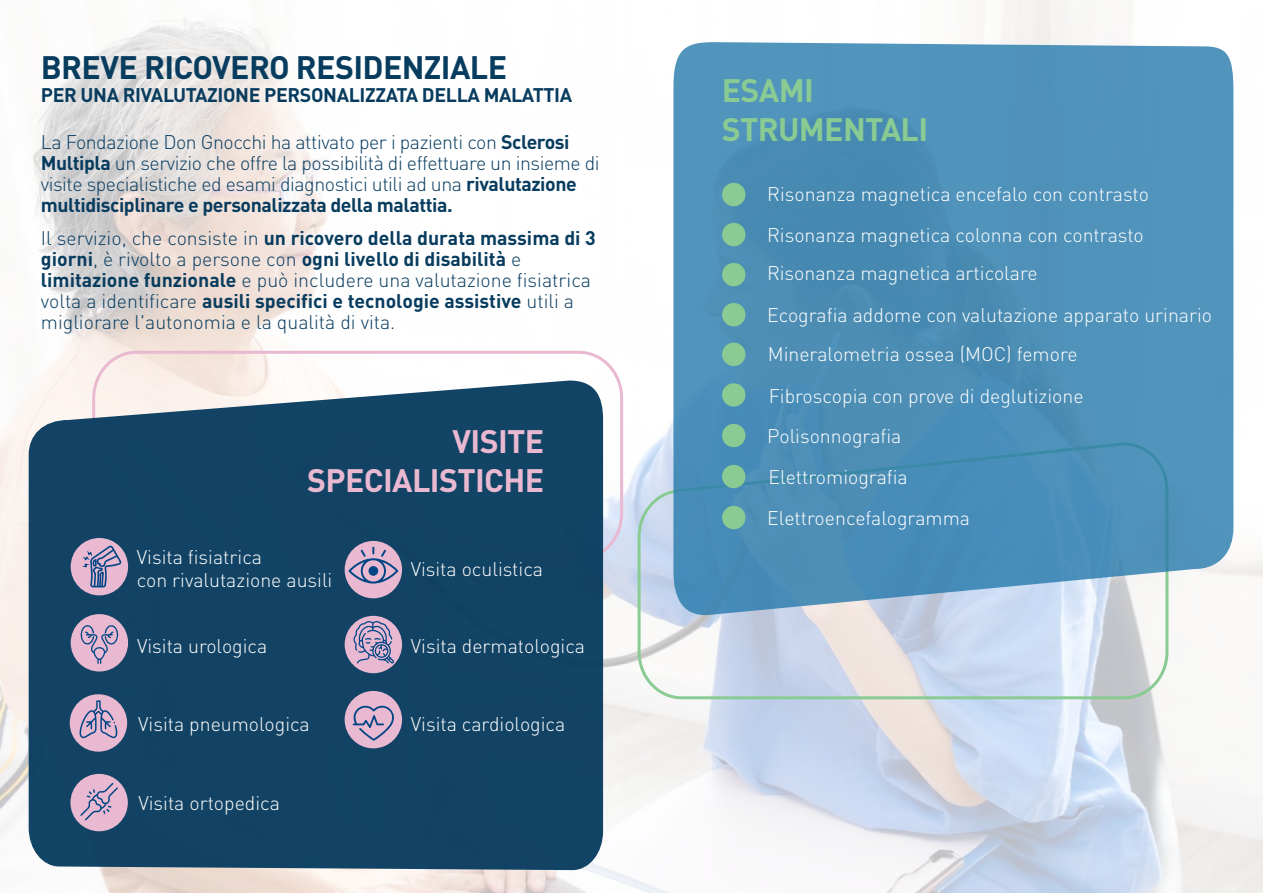
<style>
.page{position:relative;width:1263px;height:893px;background:#fff}
.page>*{position:absolute;margin:0;border:0;box-sizing:border-box;transform-origin:0 0}
.t1{font:700 32.1px "DIN Pro";letter-spacing:-.02em;color:#083c5f}
.t2{font:700 32.1px/38.5px "DIN Pro";letter-spacing:-.02em;color:#e9b8d1;text-align:right}
.t3{font:700 32.1px/38.5px "DIN Pro";letter-spacing:-.02em;color:#89cb92}
.t4{font:300 19.5px/38.5px "DIN Pro";color:#fff}
.t5{font:300 19.5px/21px "DIN Pro";color:#083c5f}
.t6{font:300 19.5px/21px "DIN Pro";letter-spacing:-.025em;color:#083c5f}
.t7{font:700 19.5px "DIN Pro";letter-spacing:-.02em;color:#083c5f}
.s1{font-weight:700}
</style>
<div class="page">
<img style="left:0;top:0;width:1263px;height:893px">
<svg style="left:91px;top:349px;width:534px;height:263px"></svg>
<div style="left:29px;top:381px;width:574px;height:489px;background:#124365"></div>
<div style="left:71px;top:538px;width:57px;height:57px;background:#e9b8d1;border-radius:50%"></div>
<svg style="left:82px;top:545px;width:40px;height:43px"></svg>
<div style="left:71px;top:614px;width:57px;height:57px;background:#e9b8d1;border-radius:50%"></div>
<svg style="left:81px;top:625px;width:37px;height:39px"></svg>
<div style="left:70px;top:694px;width:57px;height:58px;background:#e9b8d1;border-radius:50%"></div>
<svg style="left:80px;top:700px;width:37px;height:38px"></svg>
<div style="left:70px;top:774px;width:58px;height:57px;background:#e9b8d1;border-radius:50%"></div>
<svg style="left:80px;top:783px;width:38px;height:37px"></svg>
<div style="left:345px;top:541px;width:57px;height:57px;background:#e9b8d1;border-radius:50%"></div>
<svg style="left:348px;top:547px;width:50px;height:37px"></svg>
<div style="left:368px;top:566px;width:10px;height:10px;background:#004684;border-radius:50%"></div>
<div style="left:345px;top:616px;width:57px;height:57px;background:#e9b8d1;border-radius:50%"></div>
<svg style="left:353px;top:620px;width:41px;height:43px"></svg>
<div style="left:345px;top:691px;width:57px;height:57px;background:#e9b8d1;border-radius:50%"></div>
<svg style="left:352px;top:705px;width:42px;height:36px"></svg>
<svg style="left:636px;top:438px;width:534px;height:263px"></svg>
<svg style="left:673px;top:42px;width:560px;height:573px;fill:#4f91ba"></svg>
<div style="left:722px;top:183px;width:23px;height:23px;background:#89cb92;border-radius:50%"></div>
<div style="left:722px;top:223px;width:23px;height:23px;background:#89cb92;border-radius:50%"></div>
<div style="left:722px;top:263px;width:23px;height:23px;background:#89cb92;border-radius:50%"></div>
<div style="left:722px;top:303px;width:23px;height:23px;background:#89cb92;border-radius:50%"></div>
<div style="left:722px;top:343px;width:23px;height:23px;background:#89cb92;border-radius:50%"></div>
<div style="left:722px;top:383px;width:23px;height:24px;background:#89cb92;border-radius:50%"></div>
<div style="left:722px;top:424px;width:23px;height:23px;background:#89cb92;border-radius:50%"></div>
<div style="left:722px;top:465px;width:23px;height:23px;background:#89cb92;border-radius:50%"></div>
<div style="left:722px;top:506px;width:23px;height:23px;background:#89cb92;border-radius:50%"></div>
<h1 class="t1" style="left:41px;top:41px;width:468px">BREVE RICOVERO RESIDENZIALE</h1>
<p class="t7" style="left:41px;top:79px;width:533px">PER UNA RIVALUTAZIONE PERSONALIZZATA DELLA MALATTIA</p>
<p class="t6" style="left:41px;top:129px;width:560px">La Fondazione Don Gnocchi ha attivato per i pazienti con <span class="s1">Sclerosi Multipla</span> un servizio che offre la possibilità di effettuare un insieme di visite specialistiche ed esami diagnostici utili ad una <span class="s1">rivalutazione multidisciplinare e personalizzata della malattia.</span></p>
<p class="t5" style="left:41px;top:226px;width:556px">Il servizio, che consiste in <span class="s1">un ricovero della durata massima di 3 giorni</span>, è rivolto a persone con <span class="s1">ogni livello di disabilità</span> e <span class="s1">limitazione funzionale</span> e può includere una valutazione fisiatrica volta a identificare <span class="s1">ausili specifici e tecnologie assistive</span> utili a migliorare l'autonomia e la qualità di vita.</p>
<h1 class="t2" style="left:307px;top:418px;width:239px">VISITE<br>SPECIALISTICHE</h1>
<p class="t4" style="left:137px;top:544px;width:197px;line-height:22.5px">Visita fisiatrica<br>con rivalutazione ausili</p>
<p class="t4" style="left:137px;top:624px;width:132px">Visita urologica</p>
<p class="t4" style="left:138px;top:703px;width:173px">Visita pneumologica</p>
<p class="t4" style="left:138px;top:782px;width:143px">Visita ortopedica</p>
<p class="t4" style="left:411px;top:548px;width:134px">Visita oculistica</p>
<p class="t4" style="left:411px;top:625px;width:176px">Visita dermatologica</p>
<p class="t4" style="left:411px;top:703px;width:156px">Visita cardiologica</p>
<h1 class="t3" style="left:722px;top:68px;width:208px">ESAMI<br>STRUMENTALI</h1>
<p class="t4" style="left:767px;top:173px;width:383px">Risonanza magnetica encefalo con contrasto</p>
<p class="t4" style="left:767px;top:214px;width:378px">Risonanza magnetica colonna con contrasto<br>Risonanza magnetica articolare</p>
<p class="t4" style="left:767px;top:294px;width:447px">Ecografia addome con valutazione apparato urinario<br>Mineralometria ossea (MOC) femore</p>
<p class="t4" style="left:769px;top:375px;width:316px">Fibroscopia con prove di deglutizione</p>
<p class="t4" style="left:767px;top:413px;width:204px;line-height:41.2px">Polisonnografia<br>Elettromiografia<br>Elettroencefalogramma</p>
</div>
